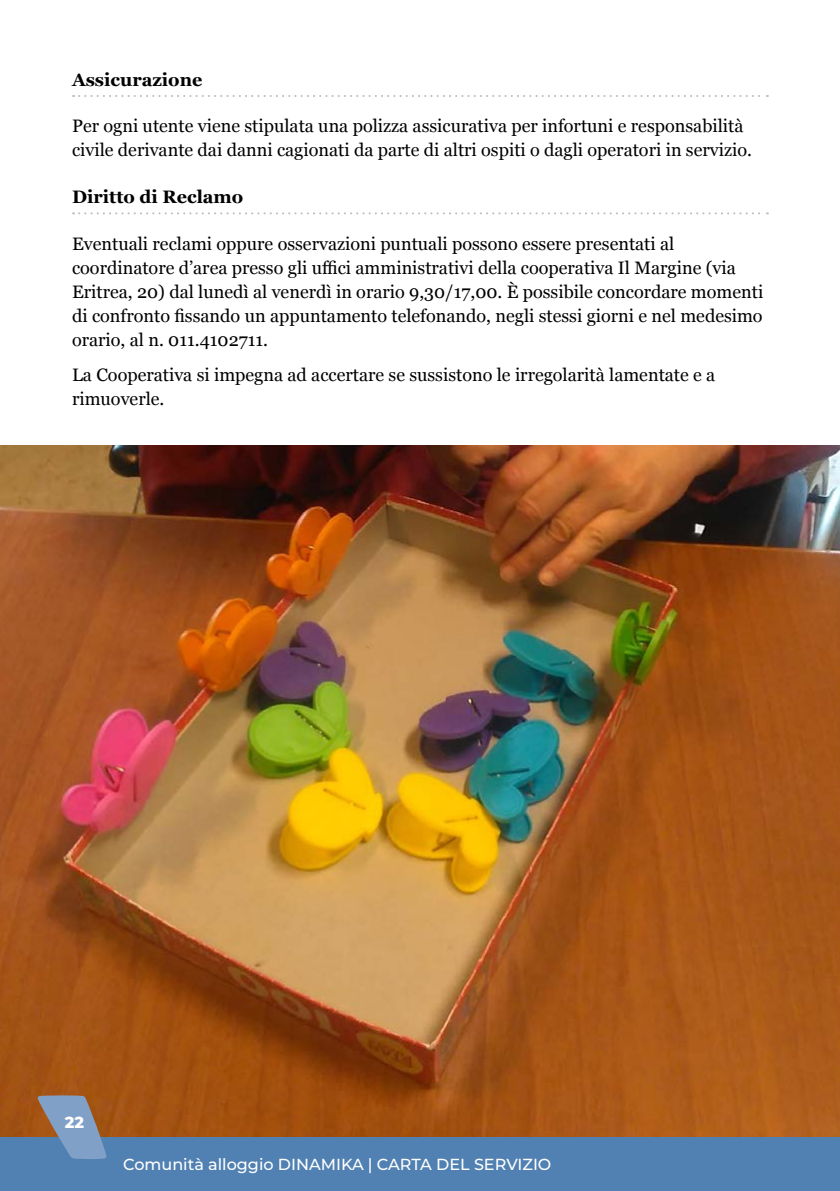
<style>
.page{position:relative;width:840px;height:1191px;background:#fff}
.page>*{position:absolute;margin:0;border:0;box-sizing:border-box;transform-origin:0 0}
.t1{font:18px/24px "Georgia";color:#000}
.t2{font:700 18px "Georgia";color:#000}
.t3{font:500 16px "Montserrat";color:#fff}
.t4{font:800 16px "Montserrat";color:#fff}
</style>
<div class="page">
<svg style="left:73px;top:95px;width:694px;height:2px"></svg>
<svg style="left:73px;top:212px;width:694px;height:2px"></svg>
<img style="left:0;top:445px;width:839px;height:692px">
<div style="left:0;top:1137px;width:839px;height:54px;background:#5181b2"></div>
<svg style="left:37px;top:1095px;width:70px;height:64px"></svg>
<p class="t2" style="left:72px;top:66px;width:132px">Assicurazione</p>
<p class="t1" style="left:72px;top:113px;width:681px">Per ogni utente viene stipulata una polizza assicurativa per infortuni e responsabilità civile derivante dai danni cagionati da parte di altri ospiti o dagli operatori in servizio.</p>
<p class="t2" style="left:72px;top:183px;width:173px">Diritto di Reclamo</p>
<p class="t1" style="left:72px;top:231px;width:692px">Eventuali reclami oppure osservazioni puntuali possono essere presentati al coordinatore d’area presso gli uffici amministrativi della cooperativa Il Margine (via Eritrea, 20) dal lunedì al venerdì in orario 9,30/17,00. È possibile concordare momenti di confronto fissando un appuntamento telefonando, negli stessi giorni e nel medesimo orario, al n. 011.4102711.</p>
<p class="t1" style="left:72px;top:362px;width:644px">La Cooperativa si impegna ad accertare se sussistono le irregolarità lamentate e a rimuoverle.</p>
<p class="t4" style="left:65px;top:1110px;width:21px">22</p>
<p class="t3" style="left:123px;top:1153px;width:429px">Comunità alloggio DINAMIKA | CARTA DEL SERVIZIO</p>
</div>
